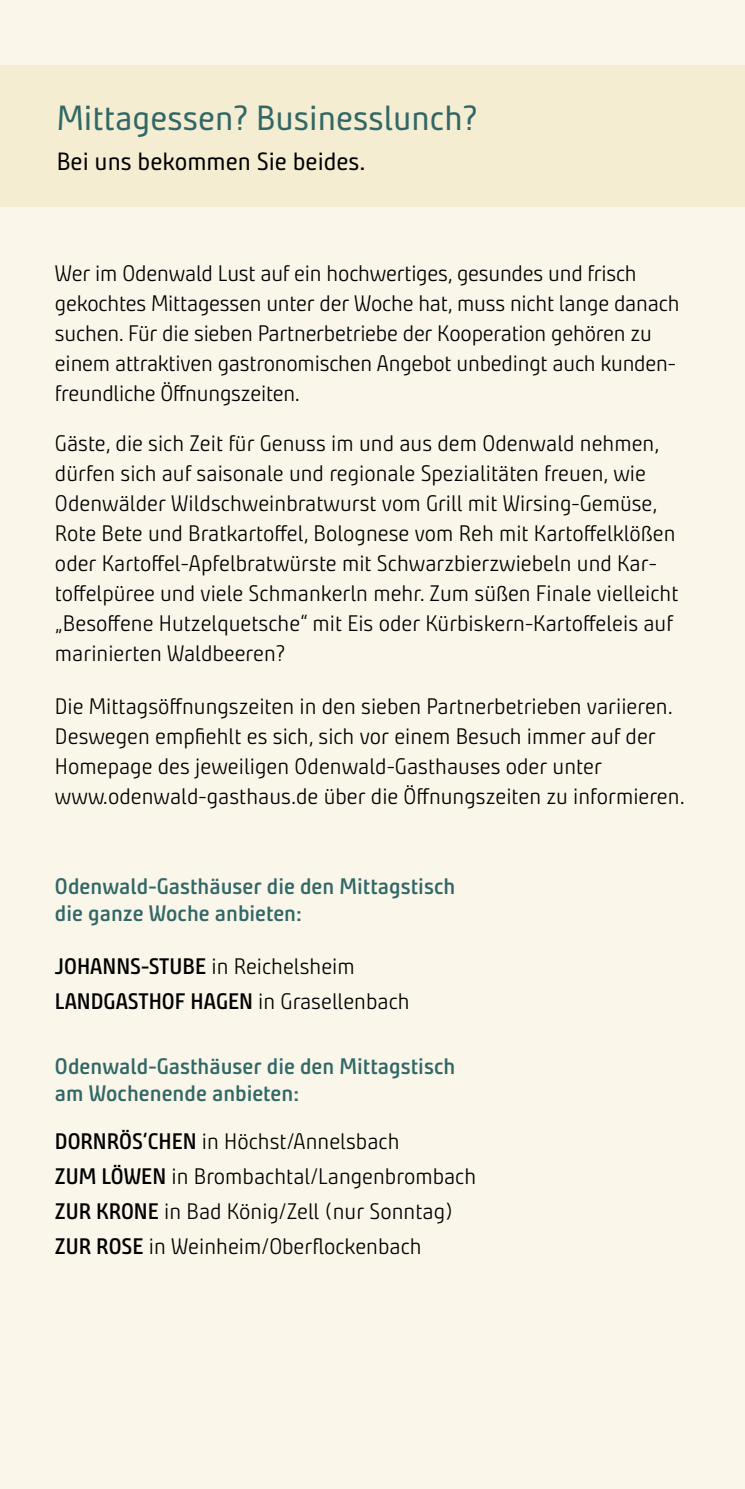
<style>
.page{position:relative;width:745px;height:1489px;background:#fff}
.page>*{position:absolute;margin:0;border:0;box-sizing:border-box;transform-origin:0 0}
.t1{font:35px "Bunday Clean";color:#316766}
.t2{font:25px "Bunday Clean";color:#000}
.t3{font:22.5px/30px "Bunday Clean Se Ligh";color:#000}
.t4{font:700 22.5px/27.5px "Bunday Clean Se";color:#316766}
.t5{font:700 22.5px "Bunday Clean Se";color:#000}
.s1{font-family:"Bunday Clean Se";font-weight:700}
.s2{font-family:"Bunday Clean Se Ligh";font-weight:400}
</style>
<div class="page">
<div style="left:0;top:0;width:744px;height:1488px;background:#faf6e9"></div>
<div style="left:0;top:65px;width:744px;height:142px;background:#f5edd2"></div>
<h1 class="t1" style="left:57px;top:95px;width:422px">Mittagessen? Businesslunch?</h1>
<p class="t2" style="left:57px;top:145px;width:310px">Bei uns bekommen Sie beides.</p>
<p class="t3" style="left:55px;top:258px;width:625px">Wer im Odenwald Lust auf ein hochwertiges, gesundes und frisch gekochtes Mittagessen unter der Woche hat, muss nicht lange danach suchen. Für die sieben Partnerbetriebe der Kooperation gehören zu einem attraktiven gastronomischen Angebot unbedingt auch kunden&shy;freundliche Öffnungszeiten.</p>
<p class="t3" style="left:55px;top:428px;width:624px">Gäste, die sich Zeit für Genuss im und aus dem Odenwald nehmen, dürfen sich auf saisonale und regionale Spezialitäten freuen, wie Odenwälder Wildschweinbratwurst vom Grill mit Wirsing-Gemüse, Rote Bete und Bratkartoffel, Bolognese vom Reh mit Kartoffelklößen oder Kartoffel-Apfelbratwürste mit Schwarzbierzwiebeln und Kar&shy;toffelpüree und viele Schmankerln mehr. Zum süßen Finale vielleicht „Besoffene Hutzelquetsche“ mit Eis oder Kürbiskern-Kartoffeleis auf marinierten Waldbeeren?</p>
<p class="t3" style="left:55px;top:691px;width:631px">Die Mittagsöffnungszeiten in den sieben Partnerbetrieben variieren.<br>Deswegen empfiehlt es sich, sich vor einem Besuch immer auf der Homepage des jeweiligen Odenwald-Gasthauses oder unter www.odenwald-gasthaus.de über die Öffnungszeiten zu informieren.</p>
<p class="t4" style="left:55px;top:872px;width:401px">Odenwald-Gasthäuser die den Mittagstisch die ganze Woche anbieten:</p>
<p class="t3" style="left:55px;top:951px;width:301px"><span class="s1">JOHANNS-STUBE</span> in Reichelsheim</p>
<p class="t5" style="left:55px;top:986px;width:356px">LANDGASTHOF HAGEN <span class="s2">in Grasellenbach</span></p>
<p class="t4" style="left:55px;top:1052px;width:401px">Odenwald-Gasthäuser die den Mittagstisch am Wochenende anbieten:</p>
<p class="t3" style="left:55px;top:1123px;width:422px;line-height:35px"><span class="s1">DORNRÖS‘CHEN</span> in Höchst/Annelsbach<br><span class="s1">ZUM LÖWEN</span> in Brombachtal/Langenbrombach <span class="s1">ZUR KRONE</span> in Bad König/Zell (nur Sonntag)<br><span class="s1">ZUR ROSE</span> in Weinheim/Oberflockenbach</p>
</div>
